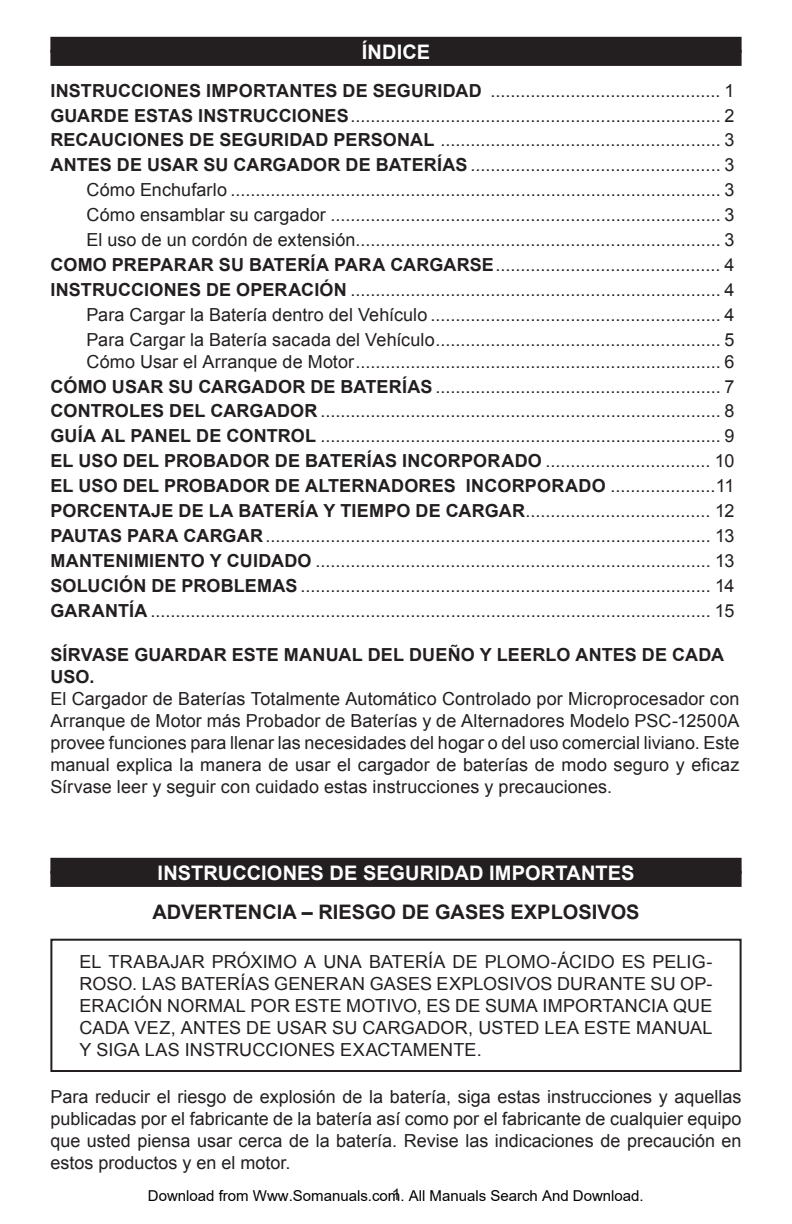
<style>
.page{position:relative;width:792px;height:1224px;background:#fff}
.page>*{position:absolute;margin:0;border:0;box-sizing:border-box;transform-origin:0 0}
.Reverse_Bar_Heading{font:700 20px "Arial";letter-spacing:.01em;color:#fff}
.Bold_Subhead_Space_B{font:700 20px "Arial";color:#231f20}
.Table_of_Contacts_Ma{font:18px "Arial";letter-spacing:.005em;color:#231f20}
.Paragraph_Text_Space{font:18px/22px "Arial";color:#231f20;text-align:justify}
.Table_of_Contents_3{font:18px/22px "Arial";letter-spacing:.005em;color:#231f20}
.Warning_Box-SP{font:18px/22px "Arial";letter-spacing:.01em;color:#231f20;text-align:justify}
.Table_of_Contacts_Ma-2{font:700 18px "Arial";letter-spacing:.01em;color:#231f20}
.Bold_Subhead_No_Spac{font:700 18px/22px "Arial";letter-spacing:.01em;color:#231f20}
.t1{font:15px "Arial";color:#000}
.s1{font-weight:700}
.s2{font-weight:400}
</style>
<div class="page">
<div style="left:50px;top:37px;width:692px;height:16px;background:#231f20"></div>
<div style="left:50px;top:50px;width:692px;height:16px;background:#231f20"></div>
<div style="left:50px;top:858px;width:692px;height:16px;background:#231f20"></div>
<div style="left:50px;top:871px;width:692px;height:16px;background:#231f20"></div>
<div style="left:50px;top:939px;width:692px;height:133px;border:2px solid #231f20"></div>
<p class="Reverse_Bar_Heading" style="left:362px;top:38px;width:70px">ÍNDICE</p>
<p class="Table_of_Contacts_Ma" style="left:50px;top:78px;width:685px"><span class="s1">INSTRUCCIONES IMPORTANTES DE SEGURIDAD</span> .............................................. 1</p>
<p class="Table_of_Contacts_Ma" style="left:50px;top:103px;width:685px"><span class="s1">GUARDE ESTAS INSTRUCCIONES</span>.......................................................................... 2</p>
<p class="Table_of_Contacts_Ma" style="left:50px;top:128px;width:685px"><span class="s1">RECAUCIONES DE SEGURIDAD PERSONAL</span> ........................................................ 3</p>
<p class="Table_of_Contacts_Ma" style="left:50px;top:153px;width:685px"><span class="s1">ANTES DE USAR SU CARGADOR DE BATERÍAS</span> .................................................. 3</p>
<p class="Table_of_Contents_3" style="left:86px;top:179px;width:649px">Cómo Enchufarlo .................................................................................................. 3</p>
<p class="Table_of_Contents_3" style="left:86px;top:204px;width:649px">Cómo ensamblar su cargador .............................................................................. 3</p>
<p class="Table_of_Contents_3" style="left:86px;top:229px;width:649px">El uso de un cordón de extensión......................................................................... 3</p>
<p class="Table_of_Contacts_Ma" style="left:50px;top:253px;width:685px"><span class="s1">COMO PREPARAR SU BATERÍA PARA CARGARSE</span>............................................. 4</p>
<p class="Table_of_Contacts_Ma" style="left:50px;top:278px;width:685px"><span class="s1">INSTRUCCIONES DE OPERACIÓN</span> .......................................................................... 4</p>
<p class="Table_of_Contacts_Ma" style="left:86px;top:303px;width:649px">Para Cargar la Batería dentro del Vehículo .......................................................... 4</p>
<p class="Table_of_Contents_3" style="left:86px;top:328px;width:649px">Para Cargar la Batería sacada del Vehículo......................................................... 5<br>Cómo Usar el Arranque de Motor......................................................................... 6</p>
<p class="Table_of_Contacts_Ma" style="left:50px;top:374px;width:685px"><span class="s1">CÓMO USAR SU CARGADOR DE BATERÍAS</span> ......................................................... 7</p>
<p class="Table_of_Contacts_Ma" style="left:50px;top:399px;width:685px"><span class="s1">CONTROLES DEL CARGADOR</span> ................................................................................ 8</p>
<p class="Table_of_Contacts_Ma" style="left:50px;top:424px;width:685px"><span class="s1">GUÍA AL PANEL DE CONTROL</span> ................................................................................ 9</p>
<p class="Table_of_Contacts_Ma-2" style="left:50px;top:449px;width:685px">EL USO DEL PROBADOR DE BATERÍAS INCORPORADO <span class="s2">................................. 10</span></p>
<p class="Table_of_Contacts_Ma-2" style="left:50px;top:474px;width:686px">EL USO DEL PROBADOR DE ALTERNADORES INCORPORADO <span class="s2">.....................11</span></p>
<p class="Table_of_Contacts_Ma" style="left:50px;top:499px;width:685px"><span class="s1">PORCENTAJE DE LA BATERÍA Y TIEMPO DE CARGAR</span>..................................... 12</p>
<p class="Table_of_Contacts_Ma" style="left:50px;top:524px;width:686px"><span class="s1">PAUTAS PARA CARGAR</span>......................................................................................... 13</p>
<p class="Table_of_Contacts_Ma" style="left:50px;top:549px;width:686px"><span class="s1">MANTENIMIENTO Y CUIDADO</span> ............................................................................... 13</p>
<p class="Table_of_Contacts_Ma" style="left:50px;top:574px;width:685px"><span class="s1">SOLUCIÓN DE PROBLEMAS</span> .................................................................................. 14</p>
<p class="Table_of_Contacts_Ma" style="left:50px;top:598px;width:686px"><span class="s1">GARANTÍA</span> ................................................................................................................ 15</p>
<p class="Bold_Subhead_No_Spac" style="left:50px;top:644px;width:675px">SÍRVASE GUARDAR ESTE MANUAL DEL DUEÑO Y LEERLO ANTES DE CADA<br>USO.</p>
<p class="Paragraph_Text_Space" style="left:50px;top:688px;width:691px">El Cargador de Baterías Totalmente Automático Controlado por Microprocesador con Arranque de Motor más Probador de Baterías y de Alternadores Modelo PSC-12500A provee funciones para llenar las necesidades del hogar o del uso comercial liviano. Este manual explica la manera de usar el cargador de baterías de modo seguro y eficaz Sírvase leer y seguir con cuidado estas instrucciones y precauciones.</p>
<p class="Reverse_Bar_Heading" style="left:158px;top:859px;width:21px">INSTRUCCIONES</p>
<p class="Reverse_Bar_Heading" style="left:330px;top:859px;width:61px">DE SEGURIDAD</p>
<p class="Reverse_Bar_Heading" style="left:489px;top:859px;width:21px">IMPORTANTES</p>
<p class="Bold_Subhead_Space_B" style="left:152px;top:899px;width:489px">ADVERTENCIA – RIESGO DE GASES EXPLOSIVOS</p>
<p class="Warning_Box-SP" style="left:79px;top:951px;width:635px">EL TRABAJAR PRÓXIMO A UNA BATERÍA DE PLOMO-ÁCIDO ES PELIG-ROSO. LAS BATERÍAS GENERAN GASES EXPLOSIVOS DURANTE SU OP-ERACIÓN NORMAL POR ESTE MOTIVO, ES DE SUMA IMPORTANCIA QUE CADA VEZ, ANTES DE USAR SU CARGADOR, USTED LEA ESTE MANUAL Y SIGA LAS INSTRUCCIONES EXACTAMENTE.</p>
<p class="Paragraph_Text_Space" style="left:50px;top:1086px;width:693px">Para reducir el riesgo de explosión de la batería, siga estas instrucciones y aquellas publicadas por el fabricante de la batería así como por el fabricante de cualquier equipo que usted piensa usar cerca de la batería. Revise las indicaciones de precaución en estos productos y en el motor.</p>
<p class="t1" style="left:148px;top:1187px;width:497px">Download from Www.Somanuals.com. All Manuals Search And Download.</p>
</div>
